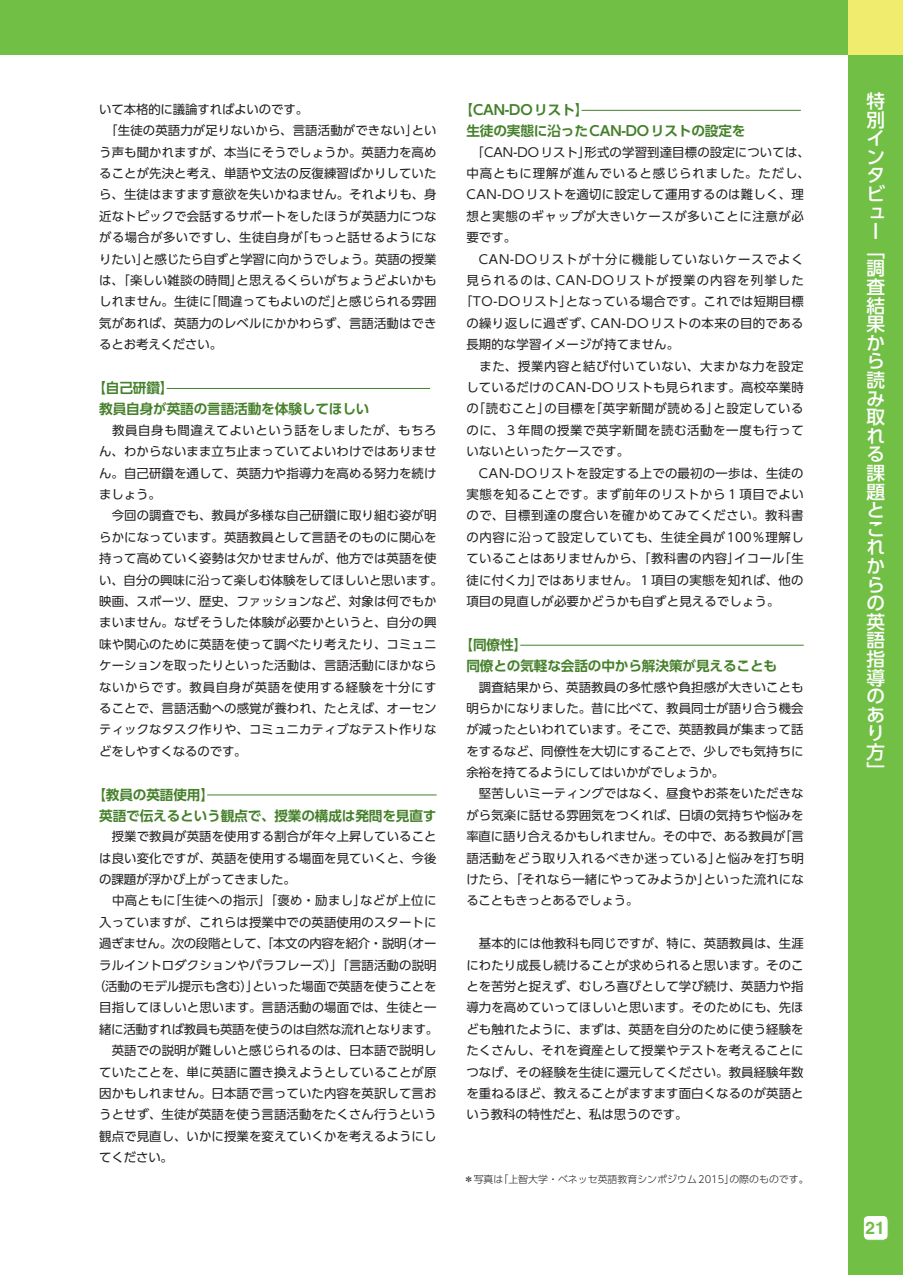
<style>
.page{position:relative;width:903px;height:1275px;background:#fff}
.page>*{position:absolute;margin:0;border:0;box-sizing:border-box;transform-origin:0 0}
.t1{font:500 18.55px/18.6px "UD Shin Go Pro";color:#fff}
.t2{font:700 17.32px "Helvetica LT Std";color:#71bf44}
._0-本文{font:700 13.65px "UD Shin Go Pro De";letter-spacing:-.01em;color:#45802a}
._0-本文-2{font:12.42px/21.3px "UD Shin Go Pro";letter-spacing:.01em;color:#231f20;text-align:justify}
._0-本文-3{font:12.42px/21.3px "UD Shin Go Pro";letter-spacing:.05em;color:#231f20}
._0-本文-4{font:12.42px "UD Shin Go Pro";letter-spacing:.03em;color:#231f20}
._0-本文-5{font:12.42px "UD Shin Go Pro";letter-spacing:.07em;color:#231f20}
._0-本文-6{font:12.42px "UD Shin Go Pro";letter-spacing:.09em;color:#231f20}
._0-本文-7{font:12.42px "UD Shin Go Pro";letter-spacing:-.01em;color:#231f20}
._0-本文-8{font:300 9.97px "UD Shin Go Pro";color:#231f20}
</style>
<div class="page">
<div style="left:848px;top:0;width:55px;height:1275px;background:#71bf44"></div>
<div style="left:863px;top:1215px;width:25px;height:25px;background:#fff;border-radius:5px"></div>
<div style="left:863px;top:1215px;width:25px;height:26px;border:1px solid #71bf44;border-radius:5px"></div>
<div style="left:0;top:0;width:903px;height:55px;background:#71bf44"></div>
<div style="left:848px;top:0;width:55px;height:55px;background:#f0ed6e"></div>
<hr style="left:167px;top:388px;width:263px;height:1px;background:#45802a">
<hr style="left:207px;top:795px;width:230px;height:1px;background:#45802a">
<hr style="left:581px;top:110px;width:220px;height:1px;background:#45802a">
<hr style="left:520px;top:645px;width:284px;height:1px;background:#45802a">
<p class="_0-本文-7" style="left:99px;top:99px;width:210px">いて本格的に議論すればよいのです。</p>
<p class="_0-本文-2" style="left:99px;top:119px;width:339px">　「生徒の英語力が足りないから、言語活動ができない」という声も聞かれますが、本当にそうでしょうか。英語力を高めることが先決と考え、単語や文法の反復練習ばかりしていたら、生徒はますます意欲を失いかねません。それよりも、身近なトピックで会話するサポートをしたほうが英語力につながる場合が多いですし、生徒自身が「もっと話せるようになりたい」と感じたら自ずと学習に向かうでしょう。英語の授業は、「楽しい雑談の時間」と思えるくらいがちょうどよいかもしれません。生徒に「間違ってもよいのだ」と感じられる雰囲気があれば、英語力のレベルにかかわらず、言語活動はできるとお考えください。</p>
<p class="_0-本文" style="left:92px;top:377px;width:83px">【自己研鑽】</p>
<p class="_0-本文" style="left:99px;top:398px;width:272px">教員自身が英語の言語活動を体験してほしい</p>
<p class="_0-本文-2" style="left:99px;top:419px;width:339px">　教員自身も間違えてよいという話をしましたが、もちろん、わからないまま立ち止まっていてよいわけではありません。自己研鑽を通して、英語力や指導力を高める努力を続けましょう。</p>
<p class="_0-本文-2" style="left:99px;top:505px;width:345px;text-align:left">　今回の調査でも、教員が多様な自己研鑽に取り組む姿が明らかになっています。英語教員として言語そのものに関心を持って高めていく姿勢は欠かせませんが、他方では英語を使い、自分の興味に沿って楽しむ体験をしてほしいと思います。映画、スポーツ、歴史、ファッションなど、対象は何でもかまいません。なぜそうした体験が必要かというと、自分の興味や関心のために英語を使って調べたり考えたり、コミュニケーションを取ったりといった活動は、言語活動にほかならないからです。教員自身が英語を使用する経験を十分にすることで、言語活動への感覚が養われ、たとえば、オーセンティックなタスク作りや、コミュニカティブなテスト作りなどをしやすくなるのです。</p>
<p class="_0-本文" style="left:92px;top:783px;width:123px">【教員の英語使用】</p>
<p class="_0-本文" style="left:99px;top:805px;width:339px">英語で伝えるという観点で、授業の構成は発問を見直す</p>
<p class="_0-本文-2" style="left:99px;top:825px;width:339px">　授業で教員が英語を使用する割合が年々上昇していることは良い変化ですが、英語を使用する場面を見ていくと、今後の課題が浮かび上がってきました。</p>
<p class="_0-本文-2" style="left:93px;top:890px;width:347px;text-align:center">　中高ともに「生徒への指示」「褒め・励まし」などが上位に入っていますが、これらは授業中での英語使用のスタートに過ぎません。次の段階として、「本文の内容を紹介・説明（オーラルイントロダクションやパラフレーズ）」「言語活動の説明（活動のモデル提示も含む）」といった場面で英語を使うことを目指してほしいと思います。言語活動の場面では、生徒と一緒に活動すれば教員も英語を使うのは自然な流れとなります。</p>
<p class="_0-本文-2" style="left:99px;top:1039px;width:339px">　英語での説明が難しいと感じられるのは、日本語で説明していたことを、単に英語に置き換えようとしていることが原因かもしれません。日本語で言っていた内容を英訳して言おうとせず、生徒が英語を使う言語活動をたくさん行うという観点で見直し、いかに授業を変えていくかを考えるようにしてください。</p>
<p class="_0-本文" style="left:459px;top:99px;width:130px">【CAN-DOリスト】</p>
<p class="_0-本文" style="left:466px;top:120px;width:281px">生徒の実態に沿ったCAN-DOリストの設定を</p>
<p class="_0-本文-3" style="left:466px;top:141px;width:345px;text-indent:5px">「CAN-DOリスト」形式の学習到達目標の設定については、中高ともに理解が進んでいると感じられました。ただし、<br>CAN-DOリストを適切に設定して運用するのは難しく、理想と実態のギャップが大きいケースが多いことに注意が必要です。</p>
<p class="_0-本文-5" style="left:466px;top:249px;width:339px">　CAN-DOリストが十分に機能していないケースでよく</p>
<p class="_0-本文-6" style="left:466px;top:270px;width:339px">見られるのは、CAN-DOリストが授業の内容を列挙した</p>
<p class="_0-本文-2" style="left:460px;top:291px;width:345px">「TO-DOリスト」となっている場合です。これでは短期目標</p>
<p class="_0-本文-4" style="left:466px;top:313px;width:339px">の繰り返しに過ぎず、CAN-DOリストの本来の目的である</p>
<p class="_0-本文-2" style="left:466px;top:333px;width:214px">長期的な学習イメージが持てません。</p>
<p class="_0-本文-2" style="left:466px;top:355px;width:339px">　また、授業内容と結び付いていない、大まかな力を設定しているだけのCAN-DOリストも見られます。高校卒業時の「読むこと」の目標を「英字新聞が読める」と設定しているのに、３年間の授業で英字新聞を読む活動を一度も行っていないといったケースです。</p>
<p class="_0-本文-2" style="left:466px;top:462px;width:339px">　CAN-DOリストを設定する上での最初の一歩は、生徒の実態を知ることです。まず前年のリストから１項目でよいので、目標到達の度合いを確かめてみてください。教科書の内容に沿って設定していても、生徒全員が100％理解していることはありませんから、「教科書の内容」イコール「生徒に付く力」ではありません。１項目の実態を知れば、他の項目の見直しが必要かどうかも自ずと見えるでしょう。</p>
<p class="_0-本文" style="left:459px;top:633px;width:69px">【同僚性】</p>
<p class="_0-本文" style="left:466px;top:655px;width:312px">同僚との気軽な会話の中から解決策が見えることも</p>
<p class="_0-本文-2" style="left:466px;top:676px;width:339px">　調査結果から、英語教員の多忙感や負担感が大きいことも明らかになりました。昔に比べて、教員同士が語り合う機会が減ったといわれています。そこで、英語教員が集まって話をするなど、同僚性を大切にすることで、少しでも気持ちに余裕を持てるようにしてはいかがでしょうか。</p>
<p class="_0-本文-2" style="left:466px;top:783px;width:339px">　堅苦しいミーティングではなく、昼食やお茶をいただきながら気楽に話せる雰囲気をつくれば、日頃の気持ちや悩みを率直に語り合えるかもしれません。その中で、ある教員が「言語活動をどう取り入れるべきか迷っている」と悩みを打ち明けたら、「それなら一緒にやってみようか」といった流れになることもきっとあるでしょう。</p>
<p class="_0-本文-2" style="left:466px;top:932px;width:339px">　基本的には他教科も同じですが、特に、英語教員は、生涯にわたり成長し続けることが求められると思います。そのことを苦労と捉えず、むしろ喜びとして学び続け、英語力や指導力を高めていってほしいと思います。そのためにも、先ほども触れたように、まずは、英語を自分のために使う経験をたくさんし、それを資産として授業やテストを考えることにつなげ、その経験を生徒に還元してください。教員経験年数を重ねるほど、教えることがますます面白くなるのが英語という教科の特性だと、私は思うのです。</p>
<p class="_0-本文-8" style="left:464px;top:1171px;width:346px">＊写真は「上智大学・ベネッセ英語教育シンポジウム2015」の際のものです。</p>
<p class="t1" style="left:866px;top:91px;width:20px">特別インタビュー「調査結果から読み取れる課題とこれからの英語指導のあり方」</p>
<h2 class="t2" style="left:865px;top:1217px;width:21px">21</h2>
</div>
